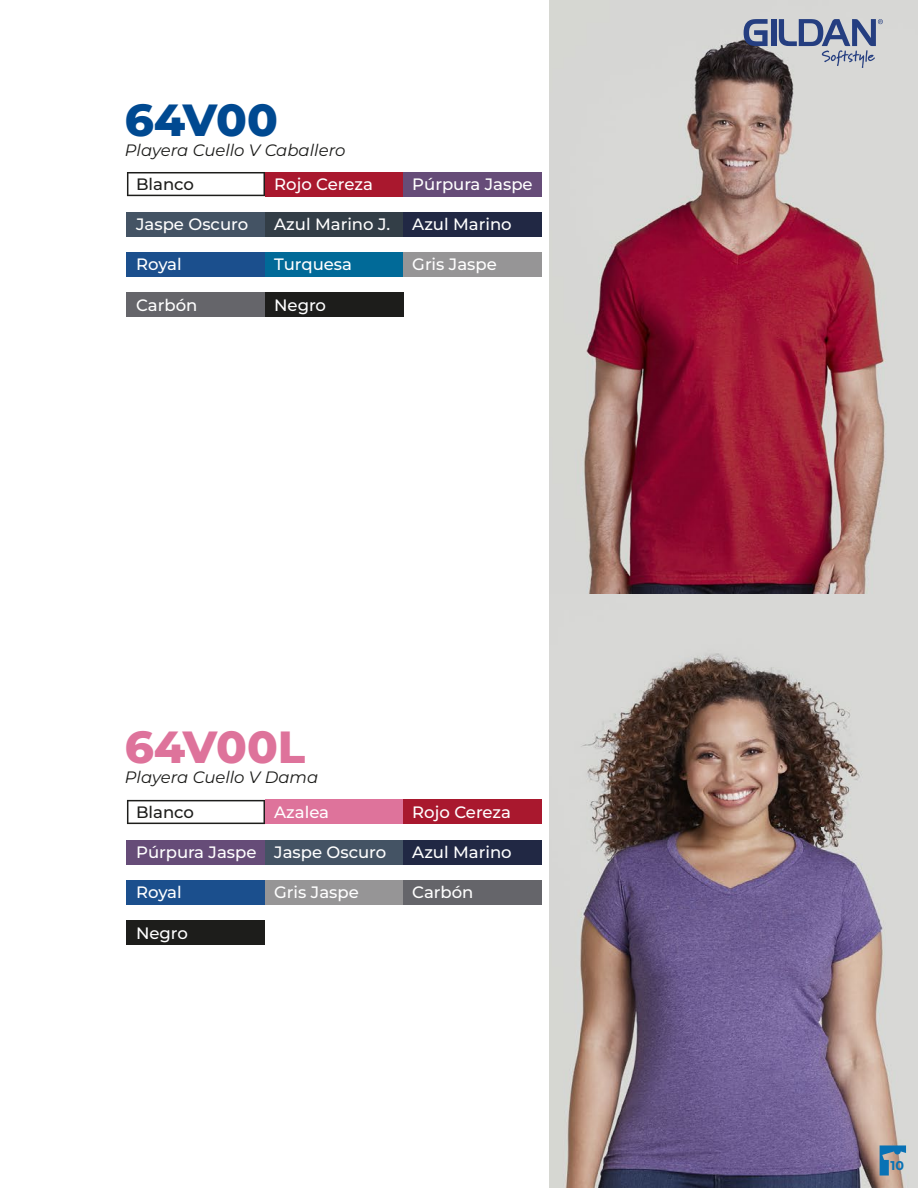
<style>
.page{position:relative;width:918px;height:1188px;background:#fff}
.page>*{position:absolute;margin:0;border:0;box-sizing:border-box;transform-origin:0 0}
.t1{font:800 45px "Montserrat";color:#de739b}
.t2{font:800 45px "Montserrat";letter-spacing:-.015em;color:#004991}
.t3{font:500 16.5px "Montserrat";color:#fff}
.t4{font:italic 16.5px "Montserrat";color:#1d1d1b}
.t5{font:500 16.5px "Montserrat";color:#1d1d1b}
.t6{font:700 12.75px "Montserrat";color:#0872b5}
</style>
<div class="page">
<img style="left:550px;top:0;width:368px;height:1188px">
<svg style="left:744px;top:19px;width:24px;height:27px"></svg>
<div style="left:771px;top:19px;width:5px;height:27px;background:#253e80"></div>
<svg style="left:779px;top:19px;width:104px;height:49px;background:#a2a9bb"></svg>
<svg style="left:127px;top:800px;width:138px;height:24px"></svg>
<div style="left:265px;top:800px;width:138px;height:24px;background:#de739b"></div>
<div style="left:403px;top:800px;width:138px;height:24px;background:#a9182e"></div>
<div style="left:127px;top:840px;width:138px;height:24px;background:#664c78"></div>
<div style="left:265px;top:840px;width:138px;height:24px;background:#445364"></div>
<div style="left:403px;top:840px;width:138px;height:24px;background:#212844"></div>
<div style="left:127px;top:880px;width:138px;height:24px;background:#1b4f8d"></div>
<div style="left:265px;top:880px;width:138px;height:24px;background:#969596"></div>
<div style="left:403px;top:880px;width:138px;height:24px;background:#65656a"></div>
<div style="left:127px;top:920px;width:138px;height:25px;background:#1d1d1b"></div>
<svg style="left:127px;top:172px;width:138px;height:24px"></svg>
<div style="left:265px;top:172px;width:138px;height:24px;background:#a9182e"></div>
<div style="left:403px;top:172px;width:138px;height:24px;background:#664c78"></div>
<div style="left:127px;top:212px;width:138px;height:24px;background:#445364"></div>
<div style="left:265px;top:212px;width:138px;height:24px;background:#333e47"></div>
<div style="left:403px;top:212px;width:138px;height:24px;background:#212844"></div>
<div style="left:127px;top:252px;width:138px;height:25px;background:#1b4f8d"></div>
<div style="left:265px;top:252px;width:138px;height:25px;background:#016a98"></div>
<div style="left:403px;top:252px;width:138px;height:25px;background:#969596"></div>
<div style="left:127px;top:293px;width:138px;height:24px;background:#65656a"></div>
<div style="left:265px;top:293px;width:138px;height:24px;background:#1d1d1b"></div>
<svg style="left:880px;top:1145px;width:26px;height:31px"></svg>
<h1 class="t2" style="left:125px;top:90px;width:155px">64V00</h1>
<p class="t4" style="left:125px;top:139px;width:222px">Playera Cuello V Caballero</p>
<p class="t5" style="left:136px;top:173px;width:59px">Blanco</p>
<p class="t3" style="left:274px;top:173px;width:100px">Rojo Cereza</p>
<p class="t3" style="left:412px;top:173px;width:122px">Púrpura Jaspe</p>
<p class="t3" style="left:136px;top:214px;width:114px">Jaspe Oscuro</p>
<p class="t3" style="left:274px;top:214px;width:117px">Azul Marino J.</p>
<p class="t3" style="left:412px;top:214px;width:101px">Azul Marino</p>
<p class="t3" style="left:136px;top:254px;width:47px">Royal</p>
<p class="t3" style="left:274px;top:254px;width:79px">Turquesa</p>
<p class="t3" style="left:412px;top:254px;width:86px">Gris Jaspe</p>
<p class="t3" style="left:136px;top:294px;width:63px">Carbón</p>
<p class="t3" style="left:274px;top:294px;width:53px">Negro</p>
<h1 class="t1" style="left:125px;top:717px;width:182px">64V00L</h1>
<p class="t4" style="left:125px;top:766px;width:195px">Playera Cuello V Dama</p>
<p class="t5" style="left:136px;top:801px;width:59px">Blanco</p>
<p class="t3" style="left:274px;top:801px;width:56px">Azalea</p>
<p class="t3" style="left:412px;top:801px;width:100px">Rojo Cereza</p>
<p class="t3" style="left:136px;top:841px;width:122px">Púrpura Jaspe</p>
<p class="t3" style="left:274px;top:841px;width:114px">Jaspe Oscuro</p>
<p class="t3" style="left:412px;top:841px;width:101px">Azul Marino</p>
<p class="t3" style="left:136px;top:882px;width:47px">Royal</p>
<p class="t3" style="left:274px;top:882px;width:86px">Gris Jaspe</p>
<p class="t3" style="left:412px;top:882px;width:63px">Carbón</p>
<p class="t3" style="left:136px;top:922px;width:53px">Negro</p>
<p class="t6" style="left:890px;top:1157px;width:15px">10</p>
</div>
